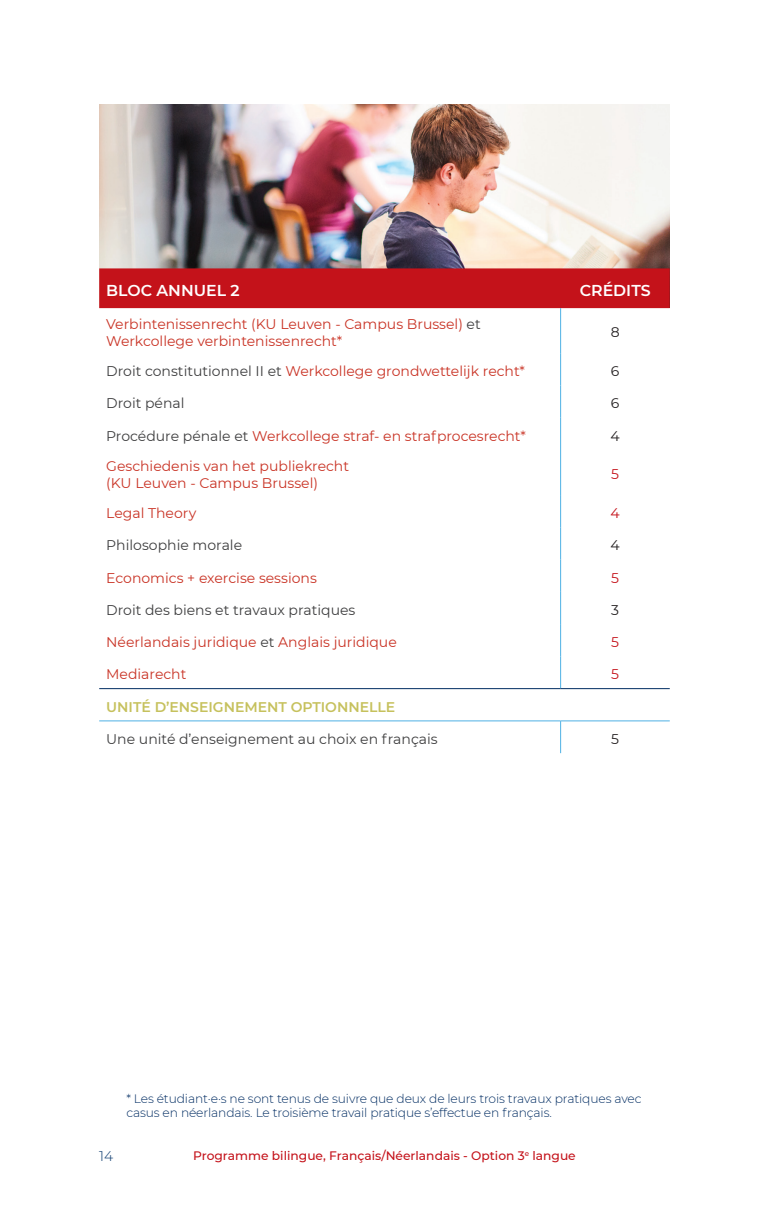
<style>
.page{position:relative;width:769px;height:1216px;background:#fff}
.page>*{position:absolute;margin:0;border:0;box-sizing:border-box;transform-origin:0 0}
.t1{font:600 15.75px "Montserrat";color:#fff}
.t2{font:14px/17.5px "Montserrat";color:#c93325}
.t3{font:14px "Montserrat";color:#3e3e3f}
.t4{font:600 14px "Montserrat";color:#c6c15d}
.t5{font:14px "Montserrat";color:#231f20}
.t6{font:14px "Montserrat";color:#c4121a}
.t7{font:300 14px "Montserrat";color:#0a396d}
.t8{font:300 12.25px/14px "Montserrat";letter-spacing:-.01em;color:#002c62}
.t9{font:500 12.25px "Montserrat";color:#c4121a}
.s1{color:#3e3e3f}
</style>
<div class="page">
<img style="left:99px;top:104px;width:571px;height:164px">
<div style="left:99px;top:268px;width:571px;height:40px;background:#c4121a"></div>
<hr style="left:560px;top:308px;width:1px;height:45px;background:#4fb1e4">
<hr style="left:560px;top:353px;width:1px;height:32px;background:#4fb1e4">
<hr style="left:560px;top:385px;width:1px;height:33px;background:#4fb1e4">
<hr style="left:560px;top:418px;width:1px;height:32px;background:#4fb1e4">
<hr style="left:560px;top:450px;width:1px;height:45px;background:#4fb1e4">
<hr style="left:560px;top:495px;width:1px;height:32px;background:#4fb1e4">
<hr style="left:560px;top:527px;width:1px;height:32px;background:#4fb1e4">
<hr style="left:560px;top:559px;width:1px;height:33px;background:#4fb1e4">
<hr style="left:560px;top:592px;width:1px;height:32px;background:#4fb1e4">
<hr style="left:560px;top:624px;width:1px;height:32px;background:#4fb1e4">
<hr style="left:560px;top:656px;width:1px;height:32px;background:#4fb1e4">
<hr style="left:560px;top:721px;width:1px;height:32px;background:#4fb1e4">
<hr style="left:99px;top:720px;width:462px;height:1px;background:#4fb1e4">
<hr style="left:561px;top:720px;width:109px;height:1px;background:#4fb1e4">
<hr style="left:99px;top:688px;width:462px;height:1px;background:#002c62">
<hr style="left:561px;top:688px;width:109px;height:1px;background:#002c62">
<p class="t1" style="left:106px;top:279px;width:135px">BLOC ANNUEL 2</p>
<p class="t1" style="left:580px;top:279px;width:72px">CRÉDITS</p>
<p class="t2" style="left:106px;top:314px;width:376px">Verbintenissenrecht (KU Leuven - Campus Brussel) <span class="s1">et<br></span>Werkcollege verbintenissenrecht*</p>
<p class="t5" style="left:611px;top:323px;width:10px">8</p>
<p class="t2" style="left:106px;top:362px;width:420px"><span class="s1">Droit constitutionnel II et</span> Werkcollege grondwettelijk recht*</p>
<p class="t5" style="left:611px;top:361px;width:10px">6</p>
<p class="t3" style="left:106px;top:394px;width:80px">Droit pénal</p>
<p class="t5" style="left:611px;top:394px;width:10px">6</p>
<p class="t2" style="left:106px;top:426px;width:421px"><span class="s1">Procédure pénale et</span> Werkcollege straf- en strafprocesrecht*</p>
<p class="t5" style="left:610px;top:426px;width:11px">4</p>
<p class="t2" style="left:106px;top:456px;width:244px">Geschiedenis van het publiekrecht (KU Leuven - Campus Brussel)</p>
<p class="t6" style="left:611px;top:464px;width:9px">5</p>
<p class="t2" style="left:106px;top:504px;width:92px">Legal Theory</p>
<p class="t6" style="left:610px;top:503px;width:11px">4</p>
<p class="t3" style="left:106px;top:535px;width:137px">Philosophie morale</p>
<p class="t5" style="left:610px;top:535px;width:11px">4</p>
<p class="t2" style="left:106px;top:568px;width:212px">Economics + exercise sessions</p>
<p class="t6" style="left:611px;top:568px;width:9px">5</p>
<p class="t3" style="left:106px;top:600px;width:251px">Droit des biens et travaux pratiques</p>
<p class="t5" style="left:611px;top:600px;width:9px">3</p>
<p class="t2" style="left:106px;top:632px;width:292px">Néerlandais juridique <span class="s1">et</span> Anglais juridique</p>
<p class="t6" style="left:611px;top:632px;width:9px">5</p>
<p class="t2" style="left:106px;top:665px;width:82px">Mediarecht</p>
<p class="t6" style="left:611px;top:664px;width:9px">5</p>
<p class="t4" style="left:106px;top:696px;width:290px">UNITÉ D’ENSEIGNEMENT OPTIONNELLE</p>
<p class="t3" style="left:106px;top:729px;width:333px">Une unité d’enseignement au choix en français</p>
<p class="t5" style="left:611px;top:729px;width:9px">5</p>
<p class="t7" style="left:99px;top:1146px;width:16px">14</p>
<p class="t8" style="left:126px;top:1090px;width:517px">* Les étudiant·e·s ne sont tenus de suivre que deux de leurs trois travaux pratiques avec casus en néerlandais. Le troisième travail pratique s’effectue en français.</p>
<p class="t9" style="left:193px;top:1147px;width:384px">Programme bilingue, Français/Néerlandais - Option 3<sup>e</sup> langue</p>
</div>
